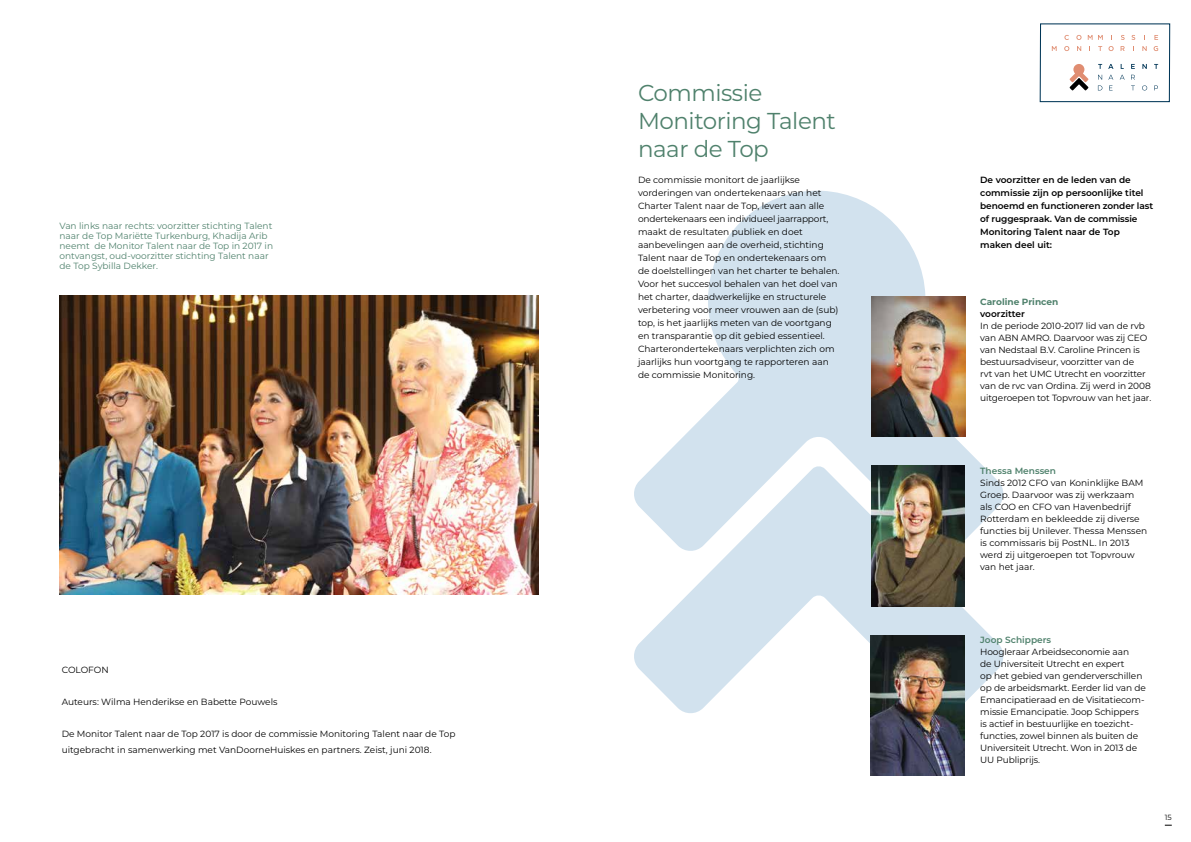
<style>
.page{position:relative;width:1191px;height:842px;background:#fff}
.page>*{position:absolute;margin:0;border:0;box-sizing:border-box;transform-origin:0 0}
.t1{font:23px/28px "Montserrat";letter-spacing:-.02em;color:#4f816c}
.t2{font:9px/12px "Montserrat";color:#000}
.t3{font:9px/10px "Montserrat";color:#4f816c}
.t4{font:600 9px/13px "Montserrat";color:#000}
.t5{font:600 9px "Montserrat";color:#4f816c}
.t6{font:700 9px "Montserrat";color:#4f816c}
.t7{font:7.5px "Montserrat";color:#000}
</style>
<div class="page">
<svg style="left:1039px;top:23px;width:131px;height:80px"></svg>
<svg style="left:655px;top:190px;width:327px;height:275px;fill:#d2e2ee"></svg>
<svg style="left:634px;top:465px;width:370px;height:250px;fill:#d2e2ee"></svg>
<img style="left:871px;top:296px;width:94px;height:141px">
<img style="left:871px;top:466px;width:93px;height:140px">
<img style="left:870px;top:635px;width:94px;height:141px">
<img style="left:60px;top:296px;width:479px;height:298px">
<p class="t3" style="left:60px;top:220px;width:215px">Van links naar rechts: voorzitter stichting Talent naar de Top Mariëtte Turkenburg, Khadija Arib neemt de Monitor Talent naar de Top in 2017 in ontvangst, oud-voorzitter stichting Talent naar de Top Sybilla Dekker.</p>
<p class="t2" style="left:62px;top:664px;width:49px">COLOFON</p>
<p class="t2" style="left:62px;top:696px;width:217px">Auteurs: Wilma Henderikse en Babette Pouwels</p>
<p class="t2" style="left:62px;top:726px;width:395px;line-height:16px">De Monitor Talent naar de Top 2017 is door de commissie Monitoring Talent naar de Top uitgebracht in samenwerking met VanDoorneHuiskes en partners. Zeist, juni 2018.</p>
<h1 class="t1" style="left:638px;top:78px;width:199px">Commissie<br>Monitoring Talent naar de Top</h1>
<p class="t2" style="left:638px;top:173px;width:203px;line-height:13px">De commissie monitort de jaarlijkse vorderingen van ondertekenaars van het Charter Talent naar de Top, levert aan alle ondertekenaars een individueel jaarrapport, maakt de resultaten publiek en doet aanbevelingen aan de overheid, stichting Talent naar de Top en ondertekenaars om de doelstellingen van het charter te behalen.<br>Voor het succesvol behalen van het doel van het charter, daadwerkelijke en structurele verbetering voor meer vrouwen aan de (sub) top, is het jaarlijks meten van de voortgang en transparantie op dit gebied essentieel.<br>Charterondertekenaars verplichten zich om jaarlijks hun voortgang te rapporteren aan de commissie Monitoring.</p>
<p class="t4" style="left:980px;top:173px;width:174px">De voorzitter en de leden van de commissie zijn op persoonlijke titel benoemd en functioneren zonder last of ruggespraak. Van de commissie<br>Monitoring Talent naar de Top maken deel uit:</p>
<p class="t6" style="left:980px;top:295px;width:80px">Caroline Princen</p>
<p class="t4" style="left:980px;top:307px;width:46px">voorzitter</p>
<p class="t2" style="left:980px;top:320px;width:173px">In de periode 2010-2017 lid van de rvb van ABN AMRO. Daarvoor was zij CEO van Nedstaal B.V. Caroline Princen is bestuursadviseur, voorzitter van de<br>rvt van het UMC Utrecht en voorzitter van de rvc van Ordina. Zij werd in 2008 uitgeroepen tot Topvrouw van het jaar.</p>
<p class="t5" style="left:980px;top:465px;width:77px">Thessa Menssen</p>
<p class="t2" style="left:980px;top:477px;width:168px">Sinds 2012 CFO van Koninklijke BAM<br>Groep. Daarvoor was zij werkzaam als COO en CFO van Havenbedrijf<br>Rotterdam en bekleedde zij diverse functies bij Unilever. Thessa Menssen is commissaris bij PostNL. In 2013 werd zij uitgeroepen tot Topvrouw van het jaar.</p>
<p class="t5" style="left:980px;top:634px;width:72px">Joop Schippers</p>
<p class="t2" style="left:980px;top:646px;width:167px">Hoogleraar Arbeidseconomie aan<br>de Universiteit Utrecht en expert<br>op het gebied van genderverschillen op de arbeidsmarkt. Eerder lid van de Emancipatieraad en de Visitatiecom&shy;missie Emancipatie. Joop Schippers is actief in bestuurlijke en toezicht&shy;functies, zowel binnen als buiten de Universiteit Utrecht. Won in 2013 de UU Publiprijs.</p>
<p class="t7" style="left:1164px;top:812px;width:8px">15</p>
</div>
